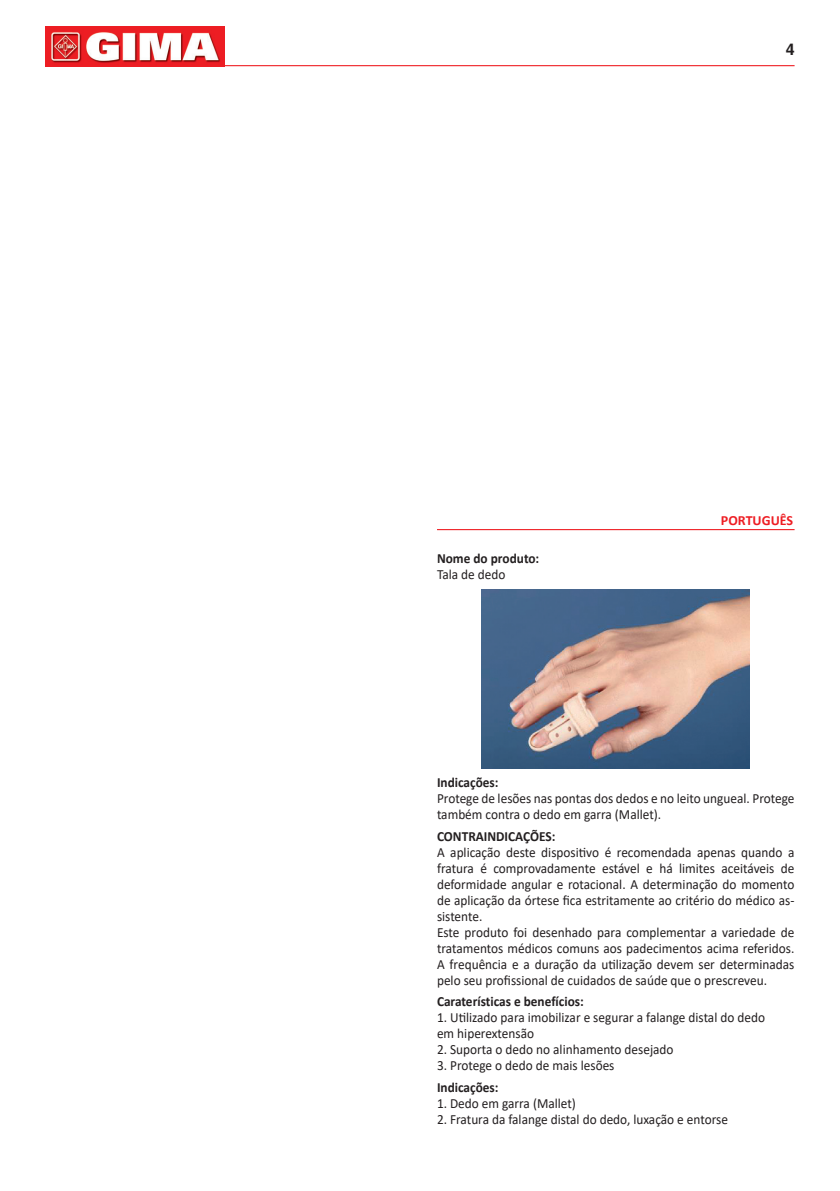
<style>
.page{position:relative;width:840px;height:1191px;background:#fff}
.page>*{position:absolute;margin:0;border:0;box-sizing:border-box;transform-origin:0 0}
.t1{font:700 16px "Helvetica LT Std";color:#231f20}
.Testo_7_pt{font:14px/16px "Calibri";color:#231f20;text-align:justify;scale:.95 1}
.Paragrafo_7_pt{font:700 14px "Calibri";color:#231f20;scale:.95 1}
.Testo_7_pt-2{font:700 14px "Calibri";color:#231f20;scale:.95 1}
.t2{font:700 14px "Calibri";color:#ee1d23}
</style>
<div class="page">
<hr style="left:45px;top:65px;width:749px;height:1px;background:#ee1d23">
<img style="left:45px;top:26px;width:179px;height:39px">
<hr style="left:437px;top:529px;width:357px;height:1px;background:#ee1d23">
<img style="left:481px;top:589px;width:268px;height:179px">
<p class="t1" style="left:785px;top:40px;width:10px">4</p>
<p class="Paragrafo_7_pt" style="left:437px;top:548px;width:109px">Nome do produto:</p>
<p class="Testo_7_pt" style="left:437px;top:566px;width:74px">Tala de dedo</p>
<p class="t2" style="left:720px;top:511px;width:74px">PORTUGUÊS</p>
<p class="Testo_7_pt-2" style="left:437px;top:772px;width:66px">Indicações:</p>
<p class="Testo_7_pt" style="left:437px;top:790px;width:377px">Protege de lesões nas pontas dos dedos e no leito ungueal. Protege também contra o dedo em garra (Mallet).</p>
<p class="Paragrafo_7_pt" style="left:437px;top:826px;width:126px">CONTRAINDICAÇÕES:</p>
<p class="Testo_7_pt" style="left:437px;top:843px;width:377px">A aplicação deste dispositivo é recomendada apenas quando a fratura é comprovadamente estável e há limites aceitáveis de deformidade angular e rotacional. A determinação do momento de aplicação da órtese fica estritamente ao critério do médico as&shy;sistente.</p>
<p class="Testo_7_pt" style="left:437px;top:923px;width:377px">Este produto foi desenhado para complementar a variedade de tratamentos médicos comuns aos padecimentos acima referidos.<br>A frequência e a duração da utilização devem ser determinadas pelo seu profissional de cuidados de saúde que o prescreveu.</p>
<p class="Paragrafo_7_pt" style="left:437px;top:991px;width:156px">Caraterísticas e benefícios:</p>
<p class="Testo_7_pt" style="left:437px;top:1009px;width:346px">1. Utilizado para imobilizar e segurar a falange distal do dedo</p>
<p class="Testo_7_pt" style="left:437px;top:1025px;width:104px">em hiperextensão</p>
<p class="Testo_7_pt" style="left:437px;top:1041px;width:250px">2. Suporta o dedo no alinhamento desejado</p>
<p class="Testo_7_pt" style="left:437px;top:1057px;width:188px">3. Protege o dedo de mais lesões</p>
<p class="Paragrafo_7_pt" style="left:437px;top:1077px;width:66px">Indicações:</p>
<p class="Testo_7_pt" style="left:437px;top:1095px;width:148px">1. Dedo em garra (Mallet)</p>
<p class="Testo_7_pt" style="left:437px;top:1111px;width:307px">2. Fratura da falange distal do dedo, luxação e entorse</p>
</div>
